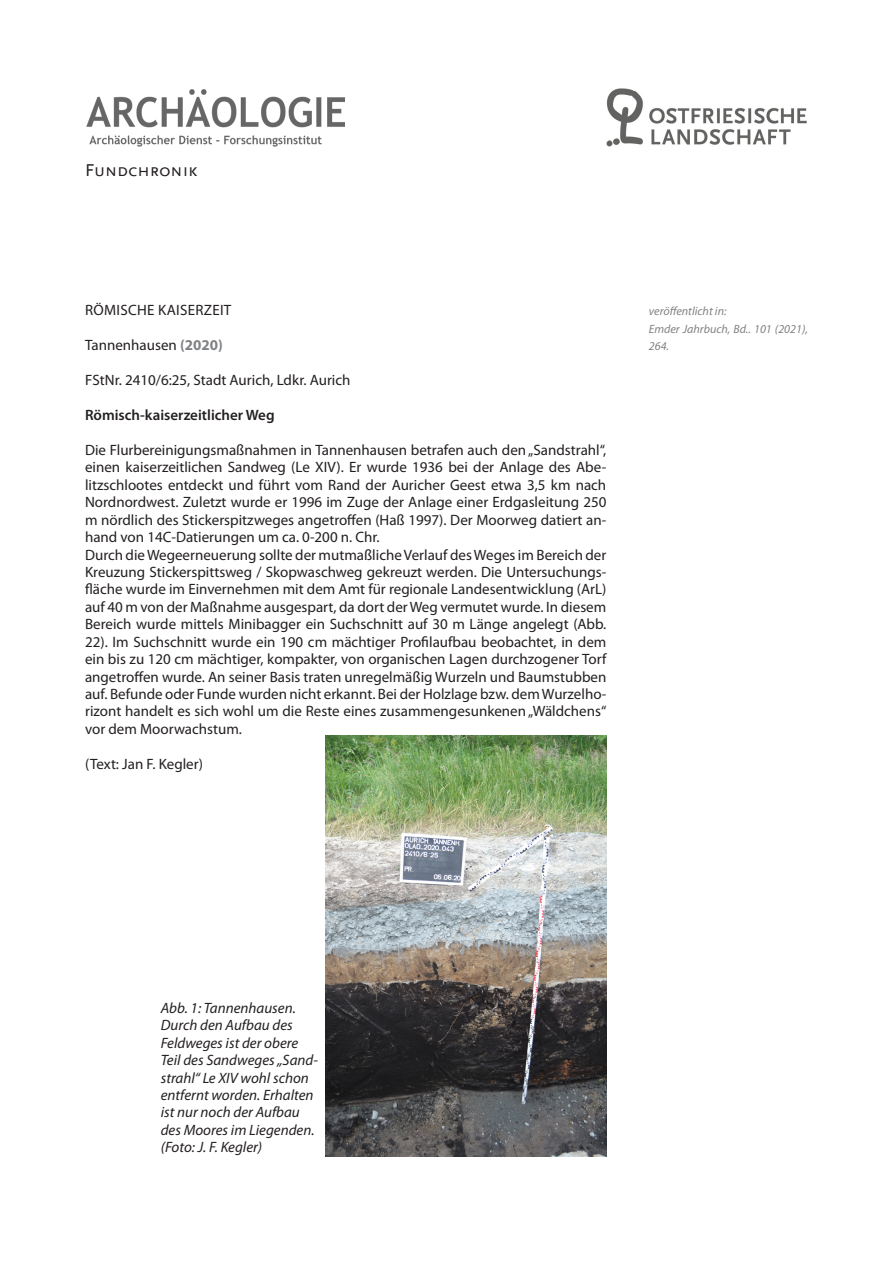
<style>
.page{position:relative;width:893px;height:1263px;background:#fff}
.page>*{position:absolute;margin:0;border:0;box-sizing:border-box;transform-origin:0 0}
.t1{font:18px "Scala Sans Caps";color:#231f20}
.Bodytext{font:15px/17.4px "Myriad Pro";color:#231f20;text-align:justify}
.AU{font:italic 15px/17.4px "Myriad Pro";color:#231f20}
.Bodytext-2{font:600 15px "Myriad Pro";color:#231f20}
.Ü1{font:15px "Myriad Pro";letter-spacing:.02em;color:#231f20}
.t2{font:italic 12px/17.4px "Myriad Pro";color:#808285}
.s1{font-weight:700;color:#808285}
</style>
<div class="page">
<img style="left:86px;top:89px;width:259px;height:57px">
<img style="left:606px;top:89px;width:201px;height:57px">
<img style="left:326px;top:736px;width:280px;height:421px">
<p class="t1" style="left:85px;top:161px;width:114px">Fundchronik</p>
<p class="Ü1" style="left:85px;top:301px;width:148px">RÖMISCHE KAISERZEIT</p>
<p class="Bodytext" style="left:85px;top:336px;width:139px">Tannenhausen <span class="s1">(2020)</span></p>
<p class="Bodytext" style="left:85px;top:371px;width:267px">FStNr. 2410/6:25, Stadt Aurich, Ldkr. Aurich</p>
<p class="Bodytext-2" style="left:85px;top:405px;width:191px">Römisch-kaiserzeitlicher Weg</p>
<p class="Bodytext" style="left:85px;top:441px;width:523px">Die Flurbereinigungsmaßnahmen in Tannenhausen betrafen auch den „Sandstrahl“, einen kaiserzeitlichen Sandweg (Le XIV). Er wurde 1936 bei der Anlage des Abe&shy;litzschlootes entdeckt und führt vom Rand der Auricher Geest etwa 3,5 km nach Nordnordwest. Zuletzt wurde er 1996 im Zuge der Anlage einer Erdgasleitung 250 m nördlich des Stickerspitzweges angetroffen (Haß 1997). Der Moorweg datiert an&shy;hand von 14C-Datierungen um ca. 0-200 n. Chr.</p>
<p class="Bodytext" style="left:85px;top:546px;width:523px">Durch die Wegeerneuerung sollte der mutmaßliche Verlauf des Weges im Bereich der Kreuzung Stickerspittsweg / Skopwaschweg gekreuzt werden. Die Untersuchungs&shy;fläche wurde im Einvernehmen mit dem Amt für regionale Landesentwicklung (ArL) auf 40 m von der Maßnahme ausgespart, da dort der Weg vermutet wurde. In diesem Bereich wurde mittels Minibagger ein Suchschnitt auf 30 m Länge angelegt (Abb.<br>22). Im Suchschnitt wurde ein 190 cm mächtiger Profilaufbau beobachtet, in dem ein bis zu 120 cm mächtiger, kompakter, von organischen Lagen durchzogener Torf angetroffen wurde. An seiner Basis traten unregelmäßig Wurzeln und Baumstubben auf. Befunde oder Funde wurden nicht erkannt. Bei der Holzlage bzw. dem Wurzelho&shy;rizont handelt es sich wohl um die Reste eines zusammengesunkenen „Wäldchens“ vor dem Moorwachstum.</p>
<p class="Bodytext" style="left:85px;top:755px;width:119px">(Text: Jan F. Kegler)</p>
<p class="t2" style="left:649px;top:303px;width:79px">veröffentlicht in:</p>
<p class="t2" style="left:649px;top:320px;width:161px">Emder Jahrbuch, Bd.. 101 (2021),<br>264.</p>
<p class="AU" style="left:161px;top:999px;width:159px">Abb. 1: Tannenhausen.<br>Durch den Aufbau des<br>Feldweges ist der obere<br>Teil des Sandweges „Sand&shy;strahl“ Le XIV wohl schon entfernt worden. Erhalten ist nur noch der Aufbau des Moores im Liegenden. (Foto: J. F. Kegler)</p>
</div>
